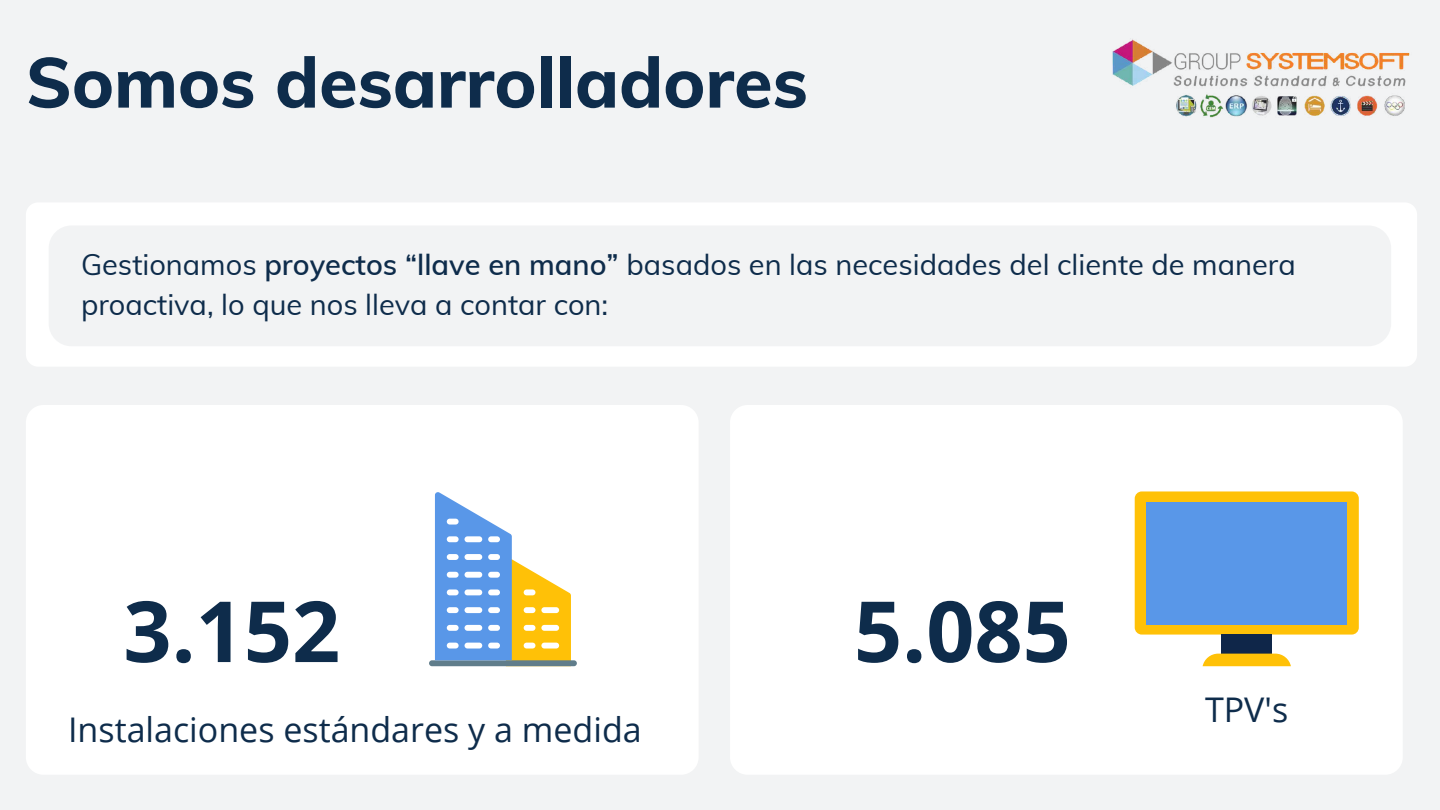
<style>
.page{position:relative;width:1440px;height:810px;background:#f2f3f4}
.page>*{position:absolute;margin:0;border:0;box-sizing:border-box;transform-origin:0 0}
.t1{font:700 84.4px "Open Sans";color:#0e2c4b}
.t2{font:800 70px "Muli";color:#0e2c4b}
.t3{font:34px "Open Sans";color:#0e2c4b}
.t4{font:29px/40.5px "Muli";color:#0e2c4b}
.s1{font-weight:600}
</style>
<div class="page">
<div style="left:26px;top:202px;width:1391px;height:165px;background:#fff;border-radius:12px"></div>
<div style="left:26px;top:405px;width:673px;height:370px;background:#fff;border-radius:18px"></div>
<div style="left:49px;top:226px;width:1342px;height:120px;background:#f2f3f4;border-radius:23px"></div>
<div style="left:730px;top:405px;width:673px;height:370px;background:#fff;border-radius:18px"></div>
<div style="left:429px;top:660px;width:148px;height:6px;background:#607d8b;border-radius:3px"></div>
<svg style="left:435px;top:492px;width:136px;height:169px"></svg>
<div style="left:488px;top:554px;width:12px;height:6px;background:#fff;border-radius:3px"></div>
<div style="left:488px;top:536px;width:12px;height:6px;background:#fff;border-radius:3px"></div>
<div style="left:488px;top:572px;width:12px;height:6px;background:#fff;border-radius:3px"></div>
<div style="left:488px;top:589px;width:12px;height:6px;background:#fff;border-radius:3px"></div>
<div style="left:488px;top:607px;width:12px;height:6px;background:#fff;border-radius:3px"></div>
<div style="left:488px;top:625px;width:12px;height:6px;background:#fff;border-radius:3px"></div>
<div style="left:488px;top:643px;width:12px;height:6px;background:#fff;border-radius:3px"></div>
<div style="left:447px;top:536px;width:12px;height:6px;background:#fff;border-radius:3px"></div>
<div style="left:447px;top:519px;width:12px;height:6px;background:#fff;border-radius:3px"></div>
<div style="left:465px;top:643px;width:17px;height:6px;background:#fff;border-radius:3px"></div>
<div style="left:465px;top:625px;width:17px;height:6px;background:#fff;border-radius:3px"></div>
<div style="left:465px;top:607px;width:17px;height:6px;background:#fff;border-radius:3px"></div>
<div style="left:465px;top:589px;width:17px;height:6px;background:#fff;border-radius:3px"></div>
<div style="left:465px;top:572px;width:17px;height:6px;background:#fff;border-radius:3px"></div>
<div style="left:465px;top:554px;width:17px;height:6px;background:#fff;border-radius:3px"></div>
<div style="left:465px;top:536px;width:17px;height:6px;background:#fff;border-radius:3px"></div>
<div style="left:447px;top:554px;width:12px;height:6px;background:#fff;border-radius:3px"></div>
<div style="left:447px;top:572px;width:12px;height:6px;background:#fff;border-radius:3px"></div>
<div style="left:447px;top:589px;width:12px;height:6px;background:#fff;border-radius:3px"></div>
<div style="left:447px;top:607px;width:12px;height:6px;background:#fff;border-radius:3px"></div>
<div style="left:447px;top:625px;width:12px;height:6px;background:#fff;border-radius:3px"></div>
<div style="left:447px;top:643px;width:12px;height:6px;background:#fff;border-radius:3px"></div>
<div style="left:1135px;top:491px;width:224px;height:144px;background:#ffc107;border-radius:7px"></div>
<div style="left:1146px;top:502px;width:201px;height:122px;background:#5997e8"></div>
<div style="left:1221px;top:635px;width:51px;height:19px;background:#0f2649"></div>
<svg style="left:1203px;top:654px;width:88px;height:12px"></svg>
<img style="left:1112px;top:39px;width:298px;height:79px">
<h2 class="t2" style="left:26px;top:37px;width:783px">Somos desarrolladores</h2>
<p class="t4" style="left:81px;top:244px;width:1216px">Gestionamos <span class="s1">proyectos “llave en mano”</span> basados en las necesidades del cliente de manera proactiva, lo que nos lleva a contar con:</p>
<h1 class="t1" style="left:123px;top:572px;width:218px">3.152</h1>
<p class="t3" style="left:68px;top:706px;width:575px">Instalaciones estándares y a medida</p>
<h1 class="t1" style="left:854px;top:572px;width:218px">5.085</h1>
<p class="t3" style="left:1205px;top:686px;width:85px">TPV's</p>
</div>
